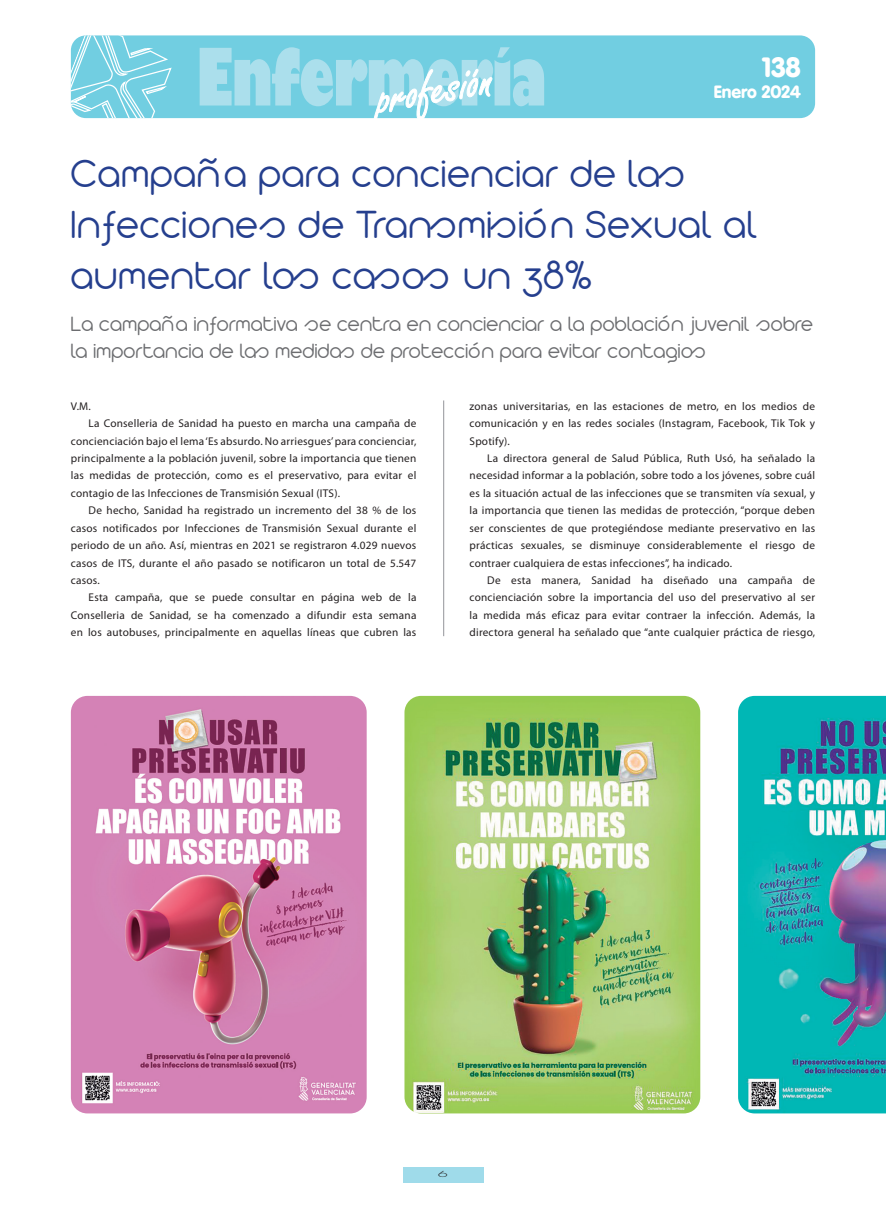
<style>
.page{position:relative;width:886px;height:1205px;background:#fff}
.page>*{position:absolute;margin:0;border:0;box-sizing:border-box;transform-origin:0 0}
.t1{font:300 42.5px/51.2px "Arista 2.0 Alternate";letter-spacing:.03em;color:#253f8e}
.t2{font:900 27.5px "VAG Rounded";color:#fff}
.t3{font:300 22.5px/27.5px "Arista 2.0 Alternate";letter-spacing:.02em;color:#6c6d70}
.t4{font:900 17.5px "VAG Rounded";color:#fff}
.t5{font:11.25px/17.4px "Myriad Pro";letter-spacing:.02em;color:#231f20;text-align:justify}
.t6{font:300 8.12px "Futura";color:#231f20;scale:2 1}
</style>
<div class="page">
<div style="left:71px;top:35px;width:744px;height:83px;background:#71cee1;border-radius:15px"></div>
<svg style="left:71px;top:35px;width:102px;height:83px"></svg>
<svg style="left:200px;top:47px;width:344px;height:72px"></svg>
<div style="left:403px;top:1167px;width:80px;height:15px;background:#9fdbea"></div>
<img style="left:71px;top:696px;width:296px;height:417px">
<hr style="left:443px;top:400px;width:1px;height:236px;background:#a8a9ad">
<img style="left:404px;top:696px;width:296px;height:417px">
<img style="left:738px;top:696px;width:148px;height:417px">
<p class="t2" style="left:762px;top:50px;width:40px">138</p>
<p class="t4" style="left:714px;top:81px;width:89px">Enero 2024</p>
<p class="t1" style="left:71px;top:147px;width:687px">Campaña para concienciar de las<br>Infecciones de Transmisión Sexual al aumentar los casos un 38%</p>
<p class="t3" style="left:71px;top:310px;width:743px">La campaña informativa se centra en concienciar a la población juvenil sobre la importancia de las medidas de protección para evitar contagios</p>
<p class="t5" style="left:71px;top:398px;width:22px">V.M.</p>
<p class="t5" style="left:71px;top:415px;width:347px;text-indent:18px">La Conselleria de Sanidad ha puesto en marcha una campaña de concienciación bajo el lema ‘Es absurdo. No arriesgues’ para concienciar, principalmente a la población juvenil, sobre la importancia que tienen las medidas de protección, como es el preservativo, para evitar el contagio de las Infecciones de Transmisión Sexual (ITS).</p>
<p class="t5" style="left:71px;top:502px;width:347px;text-indent:18px">De hecho, Sanidad ha registrado un incremento del 38 % de los casos notificados por Infecciones de Transmisión Sexual durante el periodo de un año. Así, mientras en 2021 se registraron 4.029 nuevos casos de ITS, durante el año pasado se notificaron un total de 5.547 casos.</p>
<p class="t5" style="left:71px;top:589px;width:347px;text-indent:18px">Esta campaña, que se puede consultar en página web de la Conselleria de Sanidad, se ha comenzado a difundir esta semana en los autobuses, principalmente en aquellas líneas que cubren las</p>
<p class="t5" style="left:469px;top:398px;width:347px">zonas universitarias, en las estaciones de metro, en los medios de comunicación y en las redes sociales (Instagram, Facebook, Tik Tok y Spotify).</p>
<p class="t5" style="left:469px;top:450px;width:347px;text-indent:18px">La directora general de Salud Pública, Ruth Usó, ha señalado la necesidad informar a la población, sobre todo a los jóvenes, sobre cuál es la situación actual de las infecciones que se transmiten vía sexual, y la importancia que tienen las medidas de protección, “porque deben ser conscientes de que protegiéndose mediante preservativo en las prácticas sexuales, se disminuye considerablemente el riesgo de contraer cualquiera de estas infecciones”, ha indicado.</p>
<p class="t5" style="left:469px;top:572px;width:347px;text-indent:18px">De esta manera, Sanidad ha diseñado una campaña de concienciación sobre la importancia del uso del preservativo al ser la medida más eficaz para evitar contraer la infección. Además, la directora general ha señalado que “ante cualquier práctica de riesgo,</p>
<p class="t6" style="left:438px;top:1169px;width:7px">6</p>
</div>
